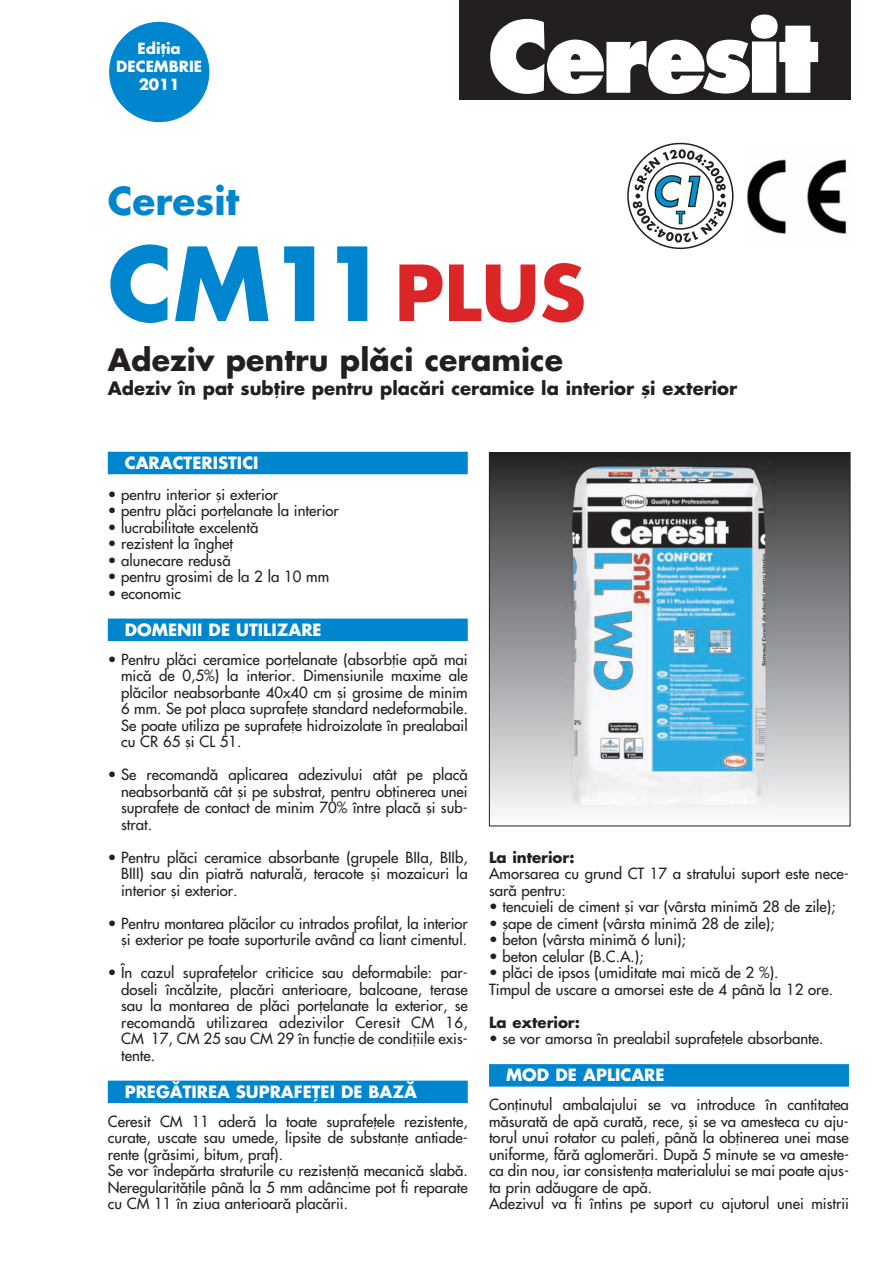
<style>
.page{position:relative;width:893px;height:1263px;background:#fff}
.page>*{position:absolute;margin:0;border:0;box-sizing:border-box;transform-origin:0 0}
.t1{font:700 99px "Futura Portos";color:#0086cf}
.t2{font:700 37.5px "Futura Portos";color:#0086cf}
.t3{font:700 30px "Futura Portos";color:#231f20}
.t4{font:700 18px "Futura Portos";color:#231f20}
.t5{font:700 16.5px "Futura Portos";color:#fff}
.t6{font:15px/16.5px "Futura Portos";color:#231f20;text-align:justify}
.t7{font:700 15px "Futura Portos";color:#231f20}
.t8{font:700 15px/18px "Futura Portos";color:#fff;text-align:center}
.s1{font-size:75px;color:#dc2526}
</style>
<div class="page">
<div style="left:108px;top:452px;width:360px;height:22px;background:#0086cf"></div>
<div style="left:108px;top:618px;width:360px;height:23px;background:#0086cf"></div>
<div style="left:108px;top:1080px;width:360px;height:23px;background:#0086cf"></div>
<div style="left:489px;top:1064px;width:360px;height:22px;background:#0086cf"></div>
<img style="left:491px;top:454px;width:357px;height:358px">
<div style="left:489px;top:452px;width:361px;height:374px;border:1px solid #231f20"></div>
<img style="left:565px;top:454px;width:209px;height:358px">
<svg style="left:459px;top:0;width:391px;height:99px"></svg>
<div style="left:109px;top:22px;width:100px;height:100px;background:#0086cf;border-radius:50%"></div>
<img style="left:746px;top:159px;width:101px;height:75px">
<svg style="left:627px;top:143px;width:106px;height:106px"></svg>
<p class="t8" style="left:116px;top:41px;width:87px">Edi†ia<br>DECEMBRIE<br>2011</p>
<h2 class="t2" style="left:108px;top:183px;width:133px">Ceresit</h2>
<h1 class="t1" style="left:108px;top:239px;width:480px">CM11<span class="s1">PLUS</span></h1>
<h3 class="t3" style="left:108px;top:346px;width:457px">Adeziv pentru plåci ceramice</h3>
<p class="t4" style="left:108px;top:380px;width:631px">Adeziv în pat sub†ire pentru placåri ceramice la interior ßi exterior</p>
<p class="t5" style="left:125px;top:455px;width:135px">CARACTERISTICI</p>
<p class="t6" style="left:108px;top:487px;width:172px">• pentru interior ßi exterior</p>
<p class="t6" style="left:108px;top:503px;width:233px">• pentru plåci por†elanate la interior</p>
<p class="t6" style="left:108px;top:520px;width:152px">• lucrabilitate excelentå</p>
<p class="t6" style="left:108px;top:536px;width:127px">• rezistent la înghe†</p>
<p class="t6" style="left:108px;top:553px;width:124px">• alunecare reduså</p>
<p class="t6" style="left:108px;top:569px;width:223px">• pentru grosimi de la 2 la 10 mm</p>
<p class="t6" style="left:108px;top:586px;width:75px">• economic</p>
<p class="t5" style="left:125px;top:622px;width:198px">DOMENII DE UTILIZARE</p>
<p class="t6" style="left:121px;top:652px;width:348px;text-indent:-13px">• Pentru plåci ceramice por†elanate (absorb†ie apå mai micå de 0,5%) la interior. Dimensiunile maxime ale plåcilor neabsorbante 40x40 cm ßi grosime de minim 6 mm. Se pot placa suprafe†e standard nedeformabile.<br>Se poate utiliza pe suprafe†e hidroizolate în prealabail cu CR 65 ßi CL 51.</p>
<p class="t6" style="left:121px;top:767px;width:348px;text-indent:-13px">• Se recomandå aplicarea adezivului atât pe placå neabsorbantå cât ßi pe substrat, pentru ob†inerea unei suprafe†e de contact de minim 70% între placå ßi sub&shy;strat.</p>
<p class="t6" style="left:121px;top:850px;width:348px;text-indent:-13px">• Pentru plåci ceramice absorbante (grupele BIIa, BIIb, BIII) sau din piatrå naturalå, teracote ßi mozaicuri la interior ßi exterior.</p>
<p class="t6" style="left:108px;top:916px;width:361px;text-align:right">• Pentru montarea plåcilor cu intrados profilat, la interior ßi exterior pe toate suporturile având ca liant cimentul.</p>
<p class="t6" style="left:121px;top:965px;width:348px;text-indent:-13px">• În cazul suprafe†elor criticice sau deformabile: par&shy;doseli încålzite, placåri anterioare, balcoane, terase sau la montarea de plåci por†elanate la exterior, se recomandå utilizarea adezivilor Ceresit CM 16, CM 17, CM 25 sau CM 29 în func†ie de condi†iile exis&shy;tente.</p>
<p class="t5" style="left:125px;top:1084px;width:294px">PREGÅTIREA SUPRAFEˇEI DE BAZÅ</p>
<p class="t6" style="left:108px;top:1114px;width:361px;text-align:left">Ceresit CM 11 aderå la toate suprafe†ele rezistente, curate, uscate sau umede, lipsite de substan†e antiade&shy;rente (gråsimi, bitum, praf).<br>Se vor îndepårta straturile cu rezisten†å mecanicå slabå.<br>Neregularitå†ile pânå la 5 mm adâncime pot fi reparate cu CM 11 în ziua anterioarå placårii.</p>
<p class="t7" style="left:489px;top:850px;width:87px">La interior:</p>
<p class="t6" style="left:489px;top:866px;width:361px">Amorsarea cu grund CT 17 a stratului suport este nece&shy;sarå pentru:</p>
<p class="t6" style="left:489px;top:899px;width:348px">• tencuieli de ciment ßi var (vârsta minimå 28 de zile);</p>
<p class="t6" style="left:489px;top:916px;width:287px">• ßape de ciment (vârsta minimå 28 de zile);</p>
<p class="t6" style="left:489px;top:932px;width:198px">• beton (vârsta minimå 6 luni);</p>
<p class="t6" style="left:489px;top:949px;width:156px">• beton celular (B.C.A.);</p>
<p class="t6" style="left:489px;top:965px;width:346px">• plåci de ipsos (umiditate mai micå de 2 %).<br>Timpul de uscare a amorsei este de 4 pânå la 12 ore.</p>
<p class="t7" style="left:489px;top:1015px;width:92px">La exterior:</p>
<p class="t6" style="left:489px;top:1031px;width:336px">• se vor amorsa în prealabil suprafe†ele absorbante.</p>
<p class="t5" style="left:506px;top:1068px;width:160px">MOD DE APLICARE</p>
<p class="t6" style="left:489px;top:1097px;width:361px;text-align:left">Con†inutul ambalajului se va introduce în cantitatea måsuratå de apå curatå, rece, ßi se va amesteca cu aju&shy;torul unui rotator cu pale†i, pânå la ob†inerea unei mase uniforme, fårå aglomeråri. Dupå 5 minute se va ameste&shy;ca din nou, iar consisten†a materialului se mai poate ajus&shy;ta prin adåugare de apå.<br>Adezivul va fi întins pe suport cu ajutorul unei mistrii</p>
</div>
